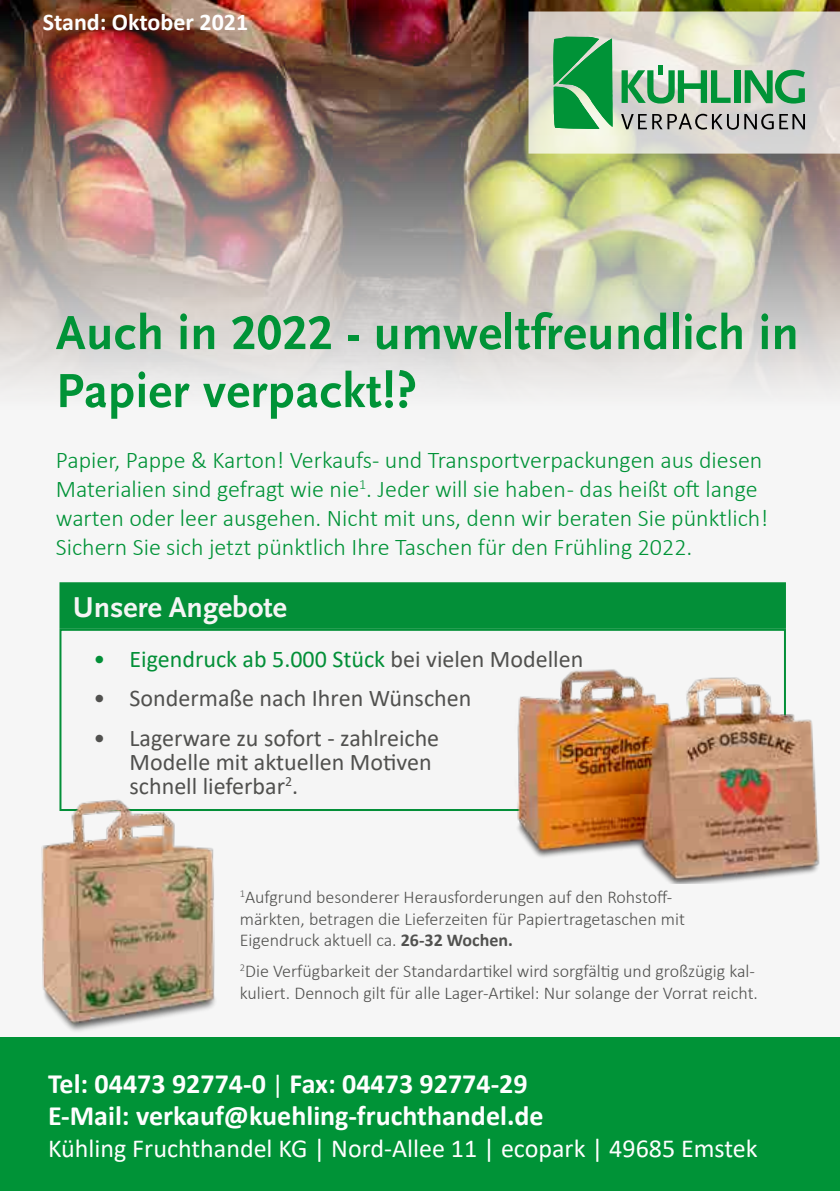
<style>
.page{position:relative;width:840px;height:1191px;background:#fff}
.page>*{position:absolute;margin:0;border:0;box-sizing:border-box;transform-origin:0 0}
.t1{font:700 50px/58px "Scala Sans Pro";letter-spacing:.01em;color:#009337}
.t2{font:700 30px "Scala Sans Pro";color:#fefefe}
.t3{font:700 28px/32px "Calibri";color:#fefefe}
.t4{font:26px "Calibri";color:#fefefe}
.t5{font:300 24px/28.8px "Calibri";color:#009337}
.t6{font:24px/24px "Calibri";color:#51514f}
.t7{font:24px "Calibri";color:#009337}
.t8{font:700 24px "Calibri";color:#fefefe}
.t9{font:300 18px/21.6px "Calibri";color:#51514f}
.s1{color:#51514f}
.s2{font-weight:700}
.s3{font-weight:400;font-size:26px}
</style>
<div class="page">
<svg style="left:59px;top:582px;width:727px;height:302px;fill:#f5f5f5"></svg>
<img style="left:0;top:0;width:839px;height:406px">
<div style="left:0;top:1037px;width:839px;height:154px;background:#009337"></div>
<svg style="left:528px;top:12px;width:311px;height:142px;background:#dbd9cd"></svg>
<svg style="left:553px;top:37px;width:59px;height:92px;background:#25a051"></svg>
<div style="left:734px;top:70px;width:6px;height:33px;background:#009337"></div>
<svg style="left:744px;top:70px;width:60px;height:34px;background:#6cb383"></svg>
<svg style="left:621px;top:66px;width:109px;height:38px;background:#86bf96"></svg>
<svg style="left:620px;top:114px;width:26px;height:15px"></svg>
<svg style="left:652px;top:114px;width:86px;height:16px"></svg>
<svg style="left:744px;top:114px;width:60px;height:15px"></svg>
<img style="left:471px;top:661px;width:349px;height:222px">
<img style="left:41px;top:779px;width:203px;height:254px">
<h3 class="t8" style="left:43px;top:5px;width:207px">Stand: Oktober 2021</h3>
<h1 class="t1" style="left:56px;top:304px;width:744px">Auch in 2022 - umweltfreundlich in<br>Papier verpackt!?</h1>
<p class="t5" style="left:56px;top:446px;width:713px">Papier, Pappe &amp; Karton! Verkaufs- und Transportverpackungen aus diesen Materialien sind gefragt wie nie<sup>1</sup>. Jeder will sie haben - das heißt oft lange warten oder leer ausgehen. Nicht mit uns, denn wir beraten Sie pünktlich!<br>Sichern Sie sich jetzt pünktlich Ihre Taschen für den Frühling 2022.</p>
<h2 class="t2" style="left:73px;top:589px;width:215px">Unsere Angebote</h2>
<h3 class="t7" style="left:93px;top:643px;width:491px">• Eigendruck ab 5.000 Stück <span class="s1">bei vielen Modellen</span></h3>
<h3 class="t6" style="left:93px;top:685px;width:379px">• Sondermaße nach Ihren Wünschen</h3>
<h3 class="t6" style="left:129px;top:726px;width:311px;text-indent:-36px">• Lagerware zu sofort - zahlreiche<br>Modelle mit aktuellen Motiven schnell lieferbar<sup>2</sup>.</h3>
<p class="t9" style="left:240px;top:886px;width:446px"><sup>1</sup>Aufgrund besonderer Herausforderungen auf den Rohstoff&shy;märkten, betragen die Lieferzeiten für Papiertragetaschen mit<br>Eigendruck aktuell ca. <span class="s2">26-32 Wochen.</span></p>
<p class="t9" style="left:240px;top:960px;width:519px"><sup>2</sup>Die Verfügbarkeit der Standardartikel wird sorgfältig und großzügig kal&shy;kuliert. Dennoch gilt für alle Lager-Artikel: Nur solange der Vorrat reicht.</p>
<h3 class="t3" style="left:48px;top:1067px;width:496px">Tel: 04473 92774-0 <span class="s3">|</span> Fax: 04473 92774-29<br>E-Mail: verkauf@kuehling-fruchthandel.de</h3>
<h3 class="t4" style="left:48px;top:1130px;width:710px">Kühling Fruchthandel KG | Nord-Allee 11 | ecopark | 49685 Emstek</h3>
</div>
